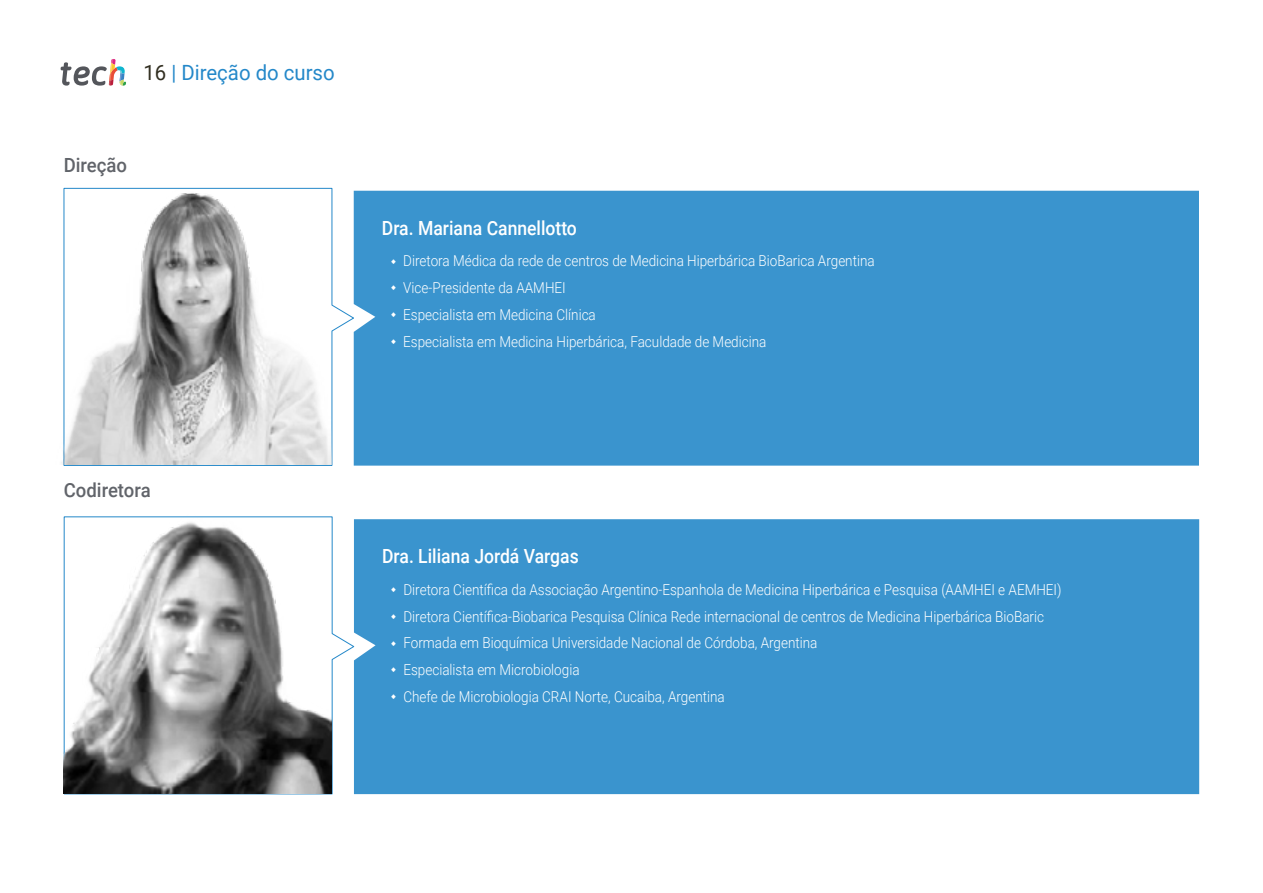
<style>
.page{position:relative;width:1263px;height:893px;background:#fff}
.page>*{position:absolute;margin:0;border:0;box-sizing:border-box;transform-origin:0 0}
.t1{font:21px "Roboto";color:#2488c9}
.t2{font:500 19.5px "Roboto";color:#fff;scale:.9 1}
.t3{font:500 19.5px "Roboto";color:#61646a;scale:.95 1}
.t4{font:300 15px/26.7px "Roboto";color:#fff;scale:.9 1}
.s1{color:#312e20}
</style>
<div class="page">
<svg style="left:61px;top:59px;width:65px;height:27px"></svg>
<div style="left:354px;top:191px;width:845px;height:275px;background:#3a94ce"></div>
<div style="left:354px;top:519px;width:845px;height:275px;background:#3a94ce"></div>
<svg style="left:64px;top:188px;width:290px;height:278px"></svg>
<svg style="left:332px;top:516px;width:22px;height:278px"></svg>
<img style="left:61px;top:188px;width:271px;height:277px">
<img style="left:64px;top:516px;width:268px;height:278px">
<svg style="left:391px;top:259px;width:5px;height:5px"></svg>
<svg style="left:391px;top:285px;width:5px;height:5px"></svg>
<svg style="left:391px;top:312px;width:5px;height:5px"></svg>
<svg style="left:391px;top:339px;width:5px;height:5px"></svg>
<svg style="left:392px;top:587px;width:4px;height:5px"></svg>
<svg style="left:392px;top:614px;width:4px;height:5px"></svg>
<svg style="left:392px;top:641px;width:4px;height:5px"></svg>
<svg style="left:392px;top:667px;width:4px;height:5px"></svg>
<svg style="left:392px;top:694px;width:4px;height:5px"></svg>
<h1 class="t1" style="left:144px;top:57px;width:193px"><span class="s1">16</span> | Direção do curso</h1>
<h2 class="t3" style="left:64px;top:151px;width:68px">Direção</h2>
<h2 class="t2" style="left:382px;top:214px;width:218px">Dra. Mariana Cannellotto</h2>
<p class="t4" style="left:403px;top:247px;width:525px">Diretora Médica da rede de centros de Medicina Hiperbárica BioBarica Argentina Vice-Presidente da AAMHEI<br>Especialista em Medicina Clínica<br>Especialista em Medicina Hiperbárica, Faculdade de Medicina</p>
<h2 class="t3" style="left:64px;top:477px;width:93px">Codiretora</h2>
<h2 class="t2" style="left:382px;top:542px;width:220px">Dra. Liliana Jordá Vargas</h2>
<p class="t4" style="left:403px;top:576px;width:733px">Diretora Científica da Associação Argentino-Espanhola de Medicina Hiperbárica e Pesquisa (AAMHEI e AEMHEI)<br>Diretora Científica-Biobarica Pesquisa Clínica Rede internacional de centros de Medicina Hiperbárica BioBaric Formada em Bioquímica Universidade Nacional de Córdoba, Argentina<br>Especialista em Microbiologia<br>Chefe de Microbiologia CRAI Norte, Cucaiba, Argentina</p>
</div>
